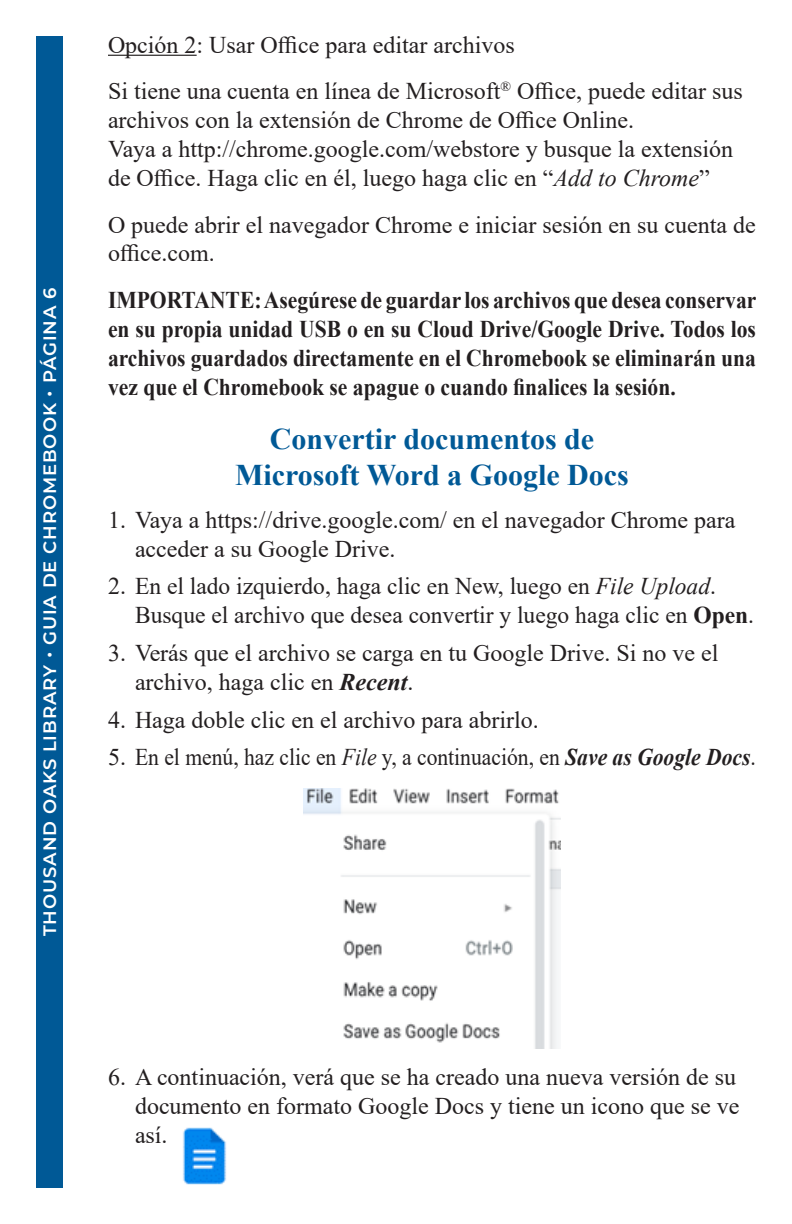
<style>
.page{position:relative;width:792px;height:1224px;background:#fff}
.page>*{position:absolute;margin:0;border:0;box-sizing:border-box;transform-origin:0 0}
.t1{font:700 30px/36px "Times New Roman";color:#005996;text-align:center}
.t2{font:24px/28.8px "Times New Roman";color:#231f20}
.t3{font:700 24px/28.8px "Times New Roman";color:#231f20;text-align:justify;scale:.9 1}
.t4{font:600 18px "Montserrat";letter-spacing:.05em;color:#fff}
.s1{font-style:italic}
.s2{font-weight:700}
.s3{font-weight:700;font-style:italic}
</style>
<div class="page">
<div style="left:36px;top:36px;width:27px;height:1152px;background:#005996"></div>
<hr style="left:108px;top:55px;width:89px;height:1px;background:#231f20">
<img style="left:183px;top:1127px;width:43px;height:58px">
<img style="left:304px;top:788px;width:256px;height:261px">
<p class="t4" style="left:37px;top:936px;width:650px;rotate:-90deg">THOUSAND OAKS LIBRARY • GUIA DE CHROMEBOOK • PÁGINA 6</p>
<p class="t2" style="left:108px;top:29px;width:408px">Opción 2: Usar Office para editar archivos</p>
<p class="t2" style="left:108px;top:76px;width:636px">Si tiene una cuenta en línea de Microsoft<sup>®</sup> Office, puede editar sus archivos con la extensión de Chrome de Office Online.<br>Vaya a http://chrome.google.com/webstore y busque la extensión de Office. Haga clic en él, luego haga clic en “<span class="s1">Add to Chrome</span>”</p>
<p class="t2" style="left:108px;top:209px;width:649px">O puede abrir el navegador Chrome e iniciar sesión en su cuenta de office.com.</p>
<p class="t3" style="left:108px;top:285px;width:722px">IMPORTANTE: Asegúrese de guardar los archivos que desea conservar en su propia unidad USB o en su Cloud Drive/Google Drive. Todos los archivos guardados directamente en el Chromebook se eliminarán una vez que el Chromebook se apague o cuando finalices la sesión.</p>
<p class="t1" style="left:235px;top:420px;width:395px">Convertir documentos de<br>Microsoft Word a Google Docs</p>
<p class="t2" style="left:135px;top:505px;width:602px;text-indent:-27px">1. Vaya a https://drive.google.com/ en el navegador Chrome para acceder a su Google Drive.</p>
<p class="t2" style="left:135px;top:571px;width:621px;text-indent:-27px">2. En el lado izquierdo, haga clic en New, luego en <span class="s1">File Upload</span>.<br>Busque el archivo que desea convertir y luego haga clic en <span class="s2">Open</span>.</p>
<p class="t2" style="left:135px;top:638px;width:585px;text-indent:-27px">3. Verás que el archivo se carga en tu Google Drive. Si no ve el archivo, haga clic en <span class="s3">Recent</span>.</p>
<p class="t2" style="left:108px;top:704px;width:432px">4. Haga doble clic en el archivo para abrirlo.</p>
<p class="t2" style="left:108px;top:742px;width:649px">5. En el menú, haz clic en <span class="s1">File</span> y, a continuación, en <span class="s3">Save as Google Docs</span>.</p>
<p class="t2" style="left:135px;top:1062px;width:606px;text-indent:-27px">6. A continuación, verá que se ha creado una nueva versión de su documento en formato Google Docs y tiene un icono que se ve así.</p>
</div>
